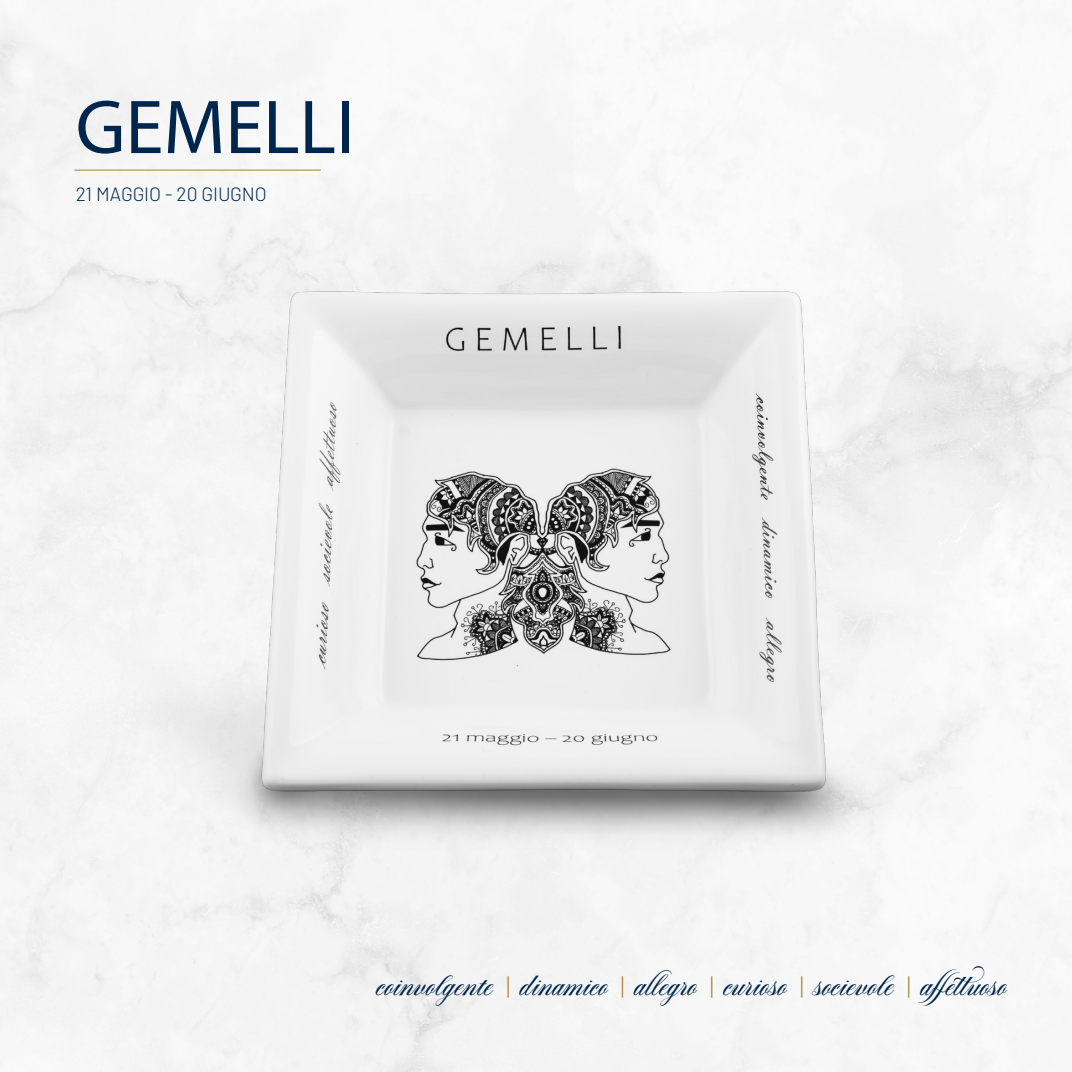
<style>
.page{position:relative;width:1072px;height:1072px;background:#fff}
.page>*{position:absolute;margin:0;border:0;box-sizing:border-box;transform-origin:0 0}
.t1{font:77px "Myriad Pro";color:#00264d}
.t2{font:700 21px "Aston Script Pro";color:#00264d}
.t3{font:300 19.25px "Barlow";color:#00264d}
.s1{color:#a1822e}
</style>
<div class="page">
<hr style="left:74px;top:170px;width:247px;height:1px;background:#a1822e">
<img style="left:78px;top:192px;width:898px;height:754px">
<p class="t1" style="left:76px;top:80px;width:280px">GEMELLI</p>
<p class="t3" style="left:76px;top:182px;width:193px">21 MAGGIO - 20 GIUGNO</p>
<p class="t2" style="left:377px;top:975px;width:631px">coinvolgente <span class="s1">|</span> dinamico <span class="s1">|</span> allegro <span class="s1">|</span> curioso <span class="s1">|</span> socievole <span class="s1">|</span> affettuoso</p>
</div>
